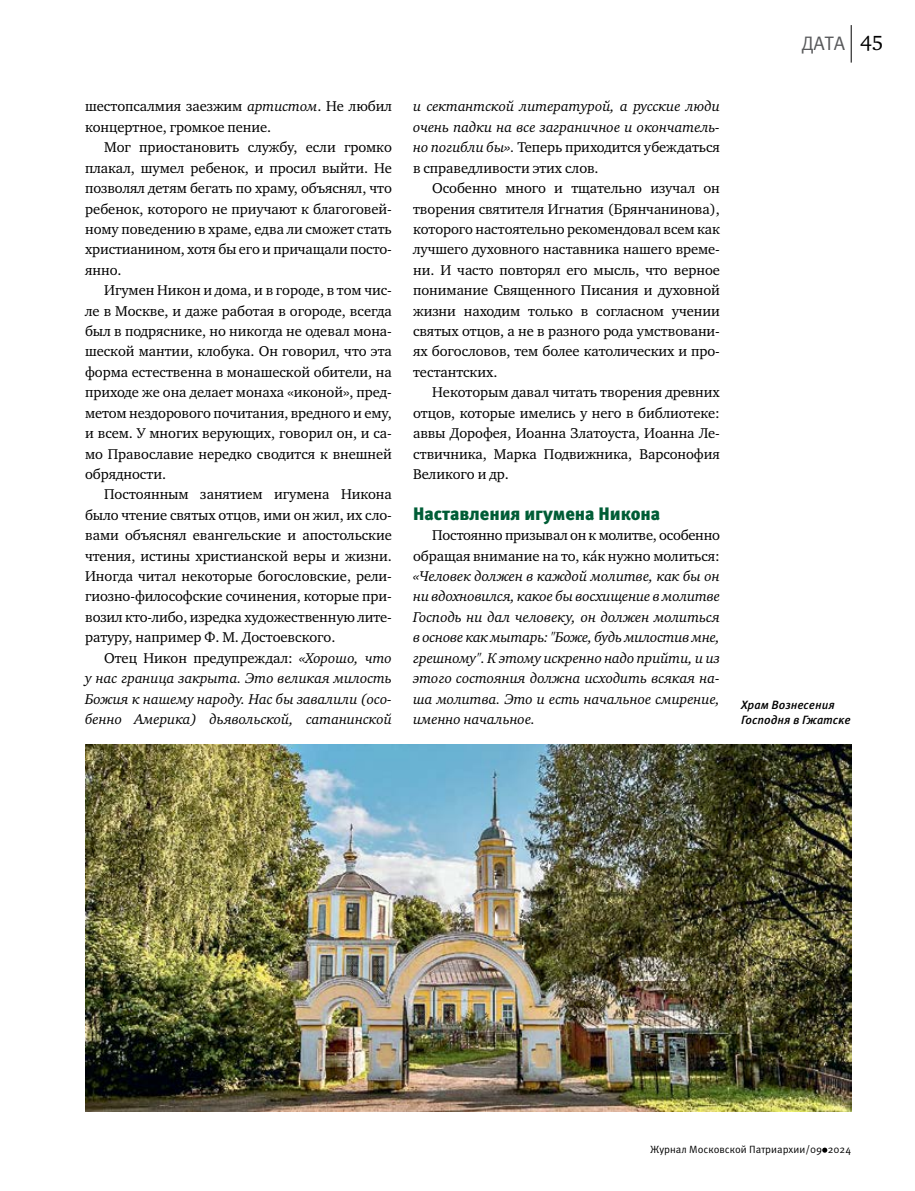
<style>
.page{position:relative;width:915px;height:1191px;background:#fff}
.page>*{position:absolute;margin:0;border:0;box-sizing:border-box;transform-origin:0 0}
.t1{font:19.5px "Meta Pro";color:#58595b}
.t2{font:900 18px "Meta Pro";letter-spacing:-.005em;color:#005d36}
.t3{font:14.55px/20.4px "Charter ITC";letter-spacing:-.005em;color:#000;text-align:justify}
.t4{font:italic 14.55px/20.4px "Charter ITC";letter-spacing:-.005em;color:#000;text-align:justify}
.t5{font:italic 500 12px/15px "Meta Pro";color:#000}
.t6{font:10.5px "Meta Pro";color:#000}
.s1{font-style:italic}
.s2{font-style:normal}
.s3{font-family:"Charter ITC";font-size:21px;color:#000}
</style>
<div class="page">
<svg style="left:822px;top:1147px;width:5px;height:5px"></svg>
<hr style="left:850px;top:25px;width:1px;height:38px;background:#000">
<img style="left:85px;top:744px;width:765px;height:367px">
<p class="t3" style="left:85px;top:96px;width:308px">шестопсалмия заезжим <span class="s1">артистом</span>. Не любил концертное, громкое пение.</p>
<p class="t3" style="left:85px;top:137px;width:308px;text-indent:19px">Мог приостановить службу, если громко плакал, шумел ребенок, и просил выйти. Не позволял детям бегать по храму, объяснял, что ребенок, которого не приучают к благоговей&shy;ному поведению в храме, едва ли сможет стать христианином, хотя бы его и причащали посто&shy;янно.</p>
<p class="t3" style="left:85px;top:280px;width:308px;text-indent:19px">Игумен Никон и дома, и в городе, в том чис&shy;ле в Москве, и даже работая в огороде, всегда был в подряснике, но никогда не одевал мона&shy;шеской мантии, клобука. Он говорил, что эта форма естественна в монашеской обители, на приходе же она делает монаха «иконой», пред&shy;метом нездорового почитания, вредного и ему, и всем. У многих верующих, говорил он, и са&shy;мо Православие нередко сводится к внешней обрядности.</p>
<p class="t3" style="left:85px;top:484px;width:308px;text-indent:19px">Постоянным занятием игумена Никона было чтение святых отцов, ими он жил, их сло&shy;вами объяснял евангельские и апостольские чтения, истины христианской веры и жизни.<br>Иногда читал некоторые богословские, рели&shy;гиозно-философские сочинения, которые при&shy;возил кто-либо, изредка художественную лите&shy;ратуру, например Ф. М. Достоевского.</p>
<p class="t4" style="left:85px;top:647px;width:308px;text-indent:19px"><span class="s2">Отец Никон предупреждал:</span> «Хорошо, что у нас граница закрыта. Это великая милость Божия к нашему народу. Нас бы завалили (осо&shy;бенно Америка) дьявольской, сатанинской</p>
<p class="t4" style="left:413px;top:96px;width:308px">и сектантской литературой, а русские люди очень падки на все заграничное и окончатель&shy;но погибли бы». <span class="s2">Теперь приходится убеждаться в справедливости этих слов.</span></p>
<p class="t3" style="left:413px;top:178px;width:308px;text-indent:19px">Особенно много и тщательно изучал он творения святителя Игнатия (Брянчанинова), которого настоятельно рекомендовал всем как лучшего духовного наставника нашего време&shy;ни. И часто повторял его мысль, что верное понимание Священного Писания и духовной жизни находим только в согласном учении святых отцов, а не в разного рода умствовани&shy;ях богословов, тем более католических и про&shy;тестантских.</p>
<p class="t3" style="left:413px;top:382px;width:308px;text-indent:19px">Некоторым давал читать творения древних отцов, которые имелись у него в библиотеке: аввы Дорофея, Иоанна Златоуста, Иоанна Ле&shy;ствичника, Марка Подвижника, Варсонофия Великого и др.</p>
<p class="t2" style="left:413px;top:502px;width:249px">Наставления игумена Никона</p>
<p class="t3" style="left:413px;top:525px;width:308px;text-align:right">Постоянно призывал он к молитве, особенно обращая внимание на то, ка́к нужно молиться:</p>
<p class="t4" style="left:413px;top:566px;width:308px">«Человек должен в каждой молитве, как бы он ни вдохновился, какое бы восхищение в молитве Господь ни дал человеку, он должен молиться в основе как мытарь: "Боже, будь милостив мне, грешному". К этому искренно надо прийти, и из этого состояния должна исходить всякая на&shy;ша молитва. Это и есть начальное смирение, именно начальное.</p>
<h1 class="t1" style="left:801px;top:31px;width:83px">ДАТА <span class="s3">45</span></h1>
<p class="t5" style="left:741px;top:697px;width:111px">Храм Вознесения<br>Господня в Гжатске</p>
<p class="t6" style="left:650px;top:1142px;width:202px">Журнал Московской Патриархии/09 2024</p>
</div>
